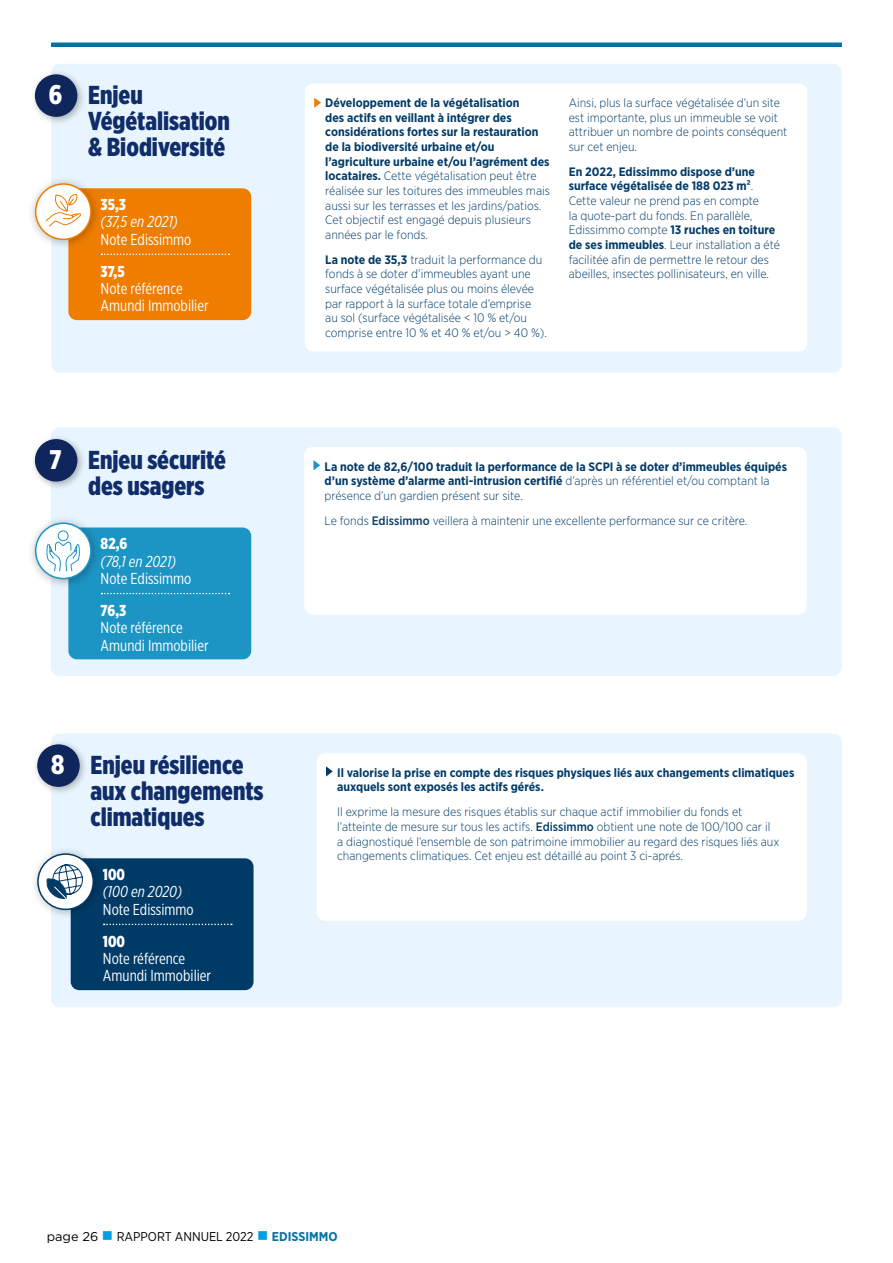
<style>
.page{position:relative;width:893px;height:1263px;background:#fff}
.page>*{position:absolute;margin:0;border:0;box-sizing:border-box;transform-origin:0 0}
.t1{font:900 25.95px/26px "Gotham X Narrow";color:#102d69}
.t2{font:15.9px/17.2px "Gotham X Narrow";color:#fff}
.t3{font:900 15.9px "Gotham X Narrow";color:#fff}
.t4{font:15.75px/17.2px "Gotham X Narrow";color:#fff}
.t5{font:italic 15.75px "Gotham X Narrow";color:#fff}
.t6{font:900 15.75px "Gotham X Narrow";letter-spacing:-.005em;color:#fff}
.t7{font:12.75px "Gotham Narrow";color:#000}
.t8{font:300 12.15px/14.7px "Gotham Narrow";color:#003b68}
.t9{font:700 12.15px/14.7px "Gotham Narrow";color:#003b68}
.s1{font-size:27px;color:#fff}
.s2{font-weight:300}
.s3{font-weight:700}
.s4{font-weight:500}
.s5{font-family:"Gotham"}
.s6{color:#009fe3}
.s7{font-weight:700;color:#0072a3}
</style>
<div class="page">
<hr style="left:51px;top:43px;width:791px;height:4px;background:#0072a3">
<div style="left:51px;top:427px;width:791px;height:249px;background:#e8f5fe;border-radius:9px"></div>
<div style="left:304px;top:447px;width:503px;height:168px;background:#fff;border-radius:9px"></div>
<svg style="left:313px;top:460px;width:7px;height:10px"></svg>
<div style="left:30px;top:434px;width:57px;height:57px;background:#000;opacity:.3"></div>
<div style="left:35px;top:439px;width:42px;height:43px;background:#0f265c;border-radius:50%"></div>
<div style="left:68px;top:527px;width:183px;height:132px;background:#1c94c4;border-radius:9px"></div>
<svg style="left:101px;top:593px;width:129px;height:1px"></svg>
<div style="left:27px;top:515px;width:75px;height:75px;background:#000;opacity:.3"></div>
<div style="left:36px;top:523px;width:55px;height:55px;background:#fff;border-radius:50%"></div>
<div style="left:35px;top:522px;width:57px;height:57px;border:2px solid #1c94c4;border-radius:50%"></div>
<svg style="left:45px;top:530px;width:36px;height:42px"></svg>
<div style="left:51px;top:64px;width:791px;height:309px;background:#e8f5fe;border-radius:9px"></div>
<div style="left:305px;top:83px;width:502px;height:269px;background:#fff;border-radius:9px"></div>
<svg style="left:314px;top:98px;width:7px;height:10px"></svg>
<div style="left:30px;top:69px;width:57px;height:57px;background:#000;opacity:.3"></div>
<div style="left:35px;top:74px;width:42px;height:43px;background:#0f265c;border-radius:50%"></div>
<div style="left:68px;top:188px;width:183px;height:132px;background:#ef7d00;border-radius:9px"></div>
<svg style="left:101px;top:254px;width:129px;height:1px"></svg>
<div style="left:27px;top:175px;width:75px;height:75px;background:#000;opacity:.3"></div>
<div style="left:36px;top:184px;width:55px;height:55px;background:#fff;border-radius:50%"></div>
<div style="left:35px;top:183px;width:57px;height:57px;border:2px solid #ef7d00;border-radius:50%"></div>
<svg style="left:45px;top:193px;width:36px;height:34px"></svg>
<div style="left:51px;top:733px;width:791px;height:274px;background:#e8f5fe;border-radius:9px"></div>
<div style="left:317px;top:753px;width:490px;height:168px;background:#fff;border-radius:9px"></div>
<svg style="left:326px;top:766px;width:7px;height:10px"></svg>
<div style="left:32px;top:739px;width:57px;height:57px;background:#000;opacity:.3"></div>
<div style="left:37px;top:744px;width:43px;height:43px;background:#0f265c;border-radius:50%"></div>
<div style="left:71px;top:858px;width:183px;height:132px;background:#003b68;border-radius:9px"></div>
<svg style="left:104px;top:924px;width:128px;height:1px"></svg>
<div style="left:29px;top:845px;width:75px;height:75px;background:#000;opacity:.3"></div>
<div style="left:38px;top:854px;width:55px;height:55px;background:#fff;border-radius:50%"></div>
<div style="left:37px;top:853px;width:57px;height:57px;border:2px solid #003b68;border-radius:50%"></div>
<svg style="left:45px;top:862px;width:38px;height:39px"></svg>
<h1 class="t1" style="left:88px;top:82px;width:143px;text-indent:-39px"><span class="s1">6</span> Enjeu<br>Végétalisation &amp; Biodiversité</h1>
<p class="t6" style="left:101px;top:195px;width:27px">35,3</p>
<p class="t5" style="left:101px;top:212px;width:79px">(37,5 en 2021)</p>
<p class="t4" style="left:101px;top:230px;width:92px">Note Edissimmo</p>
<p class="t6" style="left:101px;top:261px;width:25px">37,5</p>
<p class="t4" style="left:101px;top:280px;width:109px">Note référence<br>Amundi Immobilier</p>
<h1 class="t1" style="left:88px;top:447px;width:139px;text-indent:-39px"><span class="s1">7</span> Enjeu sécurité des usagers</h1>
<p class="t6" style="left:101px;top:534px;width:28px">82,6</p>
<p class="t5" style="left:101px;top:552px;width:77px">(78,1 en 2021)</p>
<p class="t4" style="left:101px;top:569px;width:92px">Note Edissimmo</p>
<p class="t6" style="left:101px;top:601px;width:27px">76,3</p>
<p class="t4" style="left:101px;top:619px;width:109px">Note référence<br>Amundi Immobilier</p>
<h1 class="t1" style="left:90px;top:752px;width:175px;text-indent:-39px"><span class="s1">8</span> Enjeu résilience aux changements climatiques</h1>
<p class="t6" style="left:103px;top:865px;width:24px">100</p>
<p class="t5" style="left:103px;top:882px;width:81px">(100 en 2020)</p>
<p class="t4" style="left:103px;top:900px;width:92px">Note Edissimmo</p>
<h2 class="t3" style="left:103px;top:931px;width:24px">100</h2>
<h2 class="t2" style="left:103px;top:950px;width:110px">Note référence<br>Amundi Immobilier</h2>
<p class="t9" style="left:325px;top:95px;width:226px">Développement de la végétalisation<br>des actifs en veillant à intégrer des considérations fortes sur la restauration de la biodiversité urbaine et/ou l’agriculture urbaine et/ou l’agrément des locataires. <span class="s2">Cette végétalisation peut être réalisée sur les toitures des immeubles mais aussi sur les terrasses et les jardins/patios.<br>Cet objectif est engagé depuis plusieurs années par le fonds.</span></p>
<p class="t8" style="left:325px;top:252px;width:223px"><span class="s3">La note de 35,3</span> traduit la performance du fonds à se doter d’immeubles ayant une surface végétalisée plus ou moins élevée par rapport à la surface totale d’emprise<br>au sol (surface végétalisée &lt; 10 % et/ou comprise entre 10 % et 40 % et/ou &gt; 40 %).</p>
<p class="t8" style="left:569px;top:95px;width:220px">Ainsi, plus la surface végétalisée d’un site est importante, plus un immeuble se voit attribuer un nombre de points conséquent sur cet enjeu.</p>
<p class="t8" style="left:569px;top:164px;width:213px"><span class="s3">En 2022, Edissimmo dispose d’une surface végétalisée de 188 023 m²</span>.<br>Cette valeur ne prend pas en compte<br>la quote-part du fonds. En parallèle, Edissimmo compte <span class="s3">13 ruches en toiture de ses immeubles</span>. Leur installation a été facilitée afin de permettre le retour des abeilles, insectes pollinisateurs, en ville.</p>
<p class="t9" style="left:325px;top:459px;width:464px">La note de 82,6/100 traduit la performance de la SCPI à se doter d’immeubles équipés d’un système d’alarme anti-intrusion certifié <span class="s2">d’après un référentiel et/ou comptant la présence d’un gardien présent sur site.</span></p>
<p class="t8" style="left:325px;top:513px;width:424px">Le fonds <span class="s4">Edissimmo</span> veillera à maintenir une excellente performance sur ce critère.</p>
<p class="t9" style="left:337px;top:765px;width:459px">Il valorise la prise en compte des risques physiques liés aux changements climatiques auxquels sont exposés les actifs gérés.</p>
<p class="t8" style="left:337px;top:804px;width:444px">Il exprime la mesure des risques établis sur chaque actif immobilier du fonds et l’atteinte de mesure sur tous les actifs. <span class="s4">Edissimmo</span> obtient une note de 100/100 car il a diagnostiqué l’ensemble de son patrimoine immobilier au regard des risques liés aux changements climatiques. Cet enjeu est détaillé au point 3 ci-aprés.</p>
<p class="t7" style="left:47px;top:1228px;width:292px"><span class="s5">page 26</span> <span class="s6">■</span> RAPPORT ANNUEL 2022 <span class="s6">■</span> <span class="s7">EDISSIMMO</span></p>
</div>
